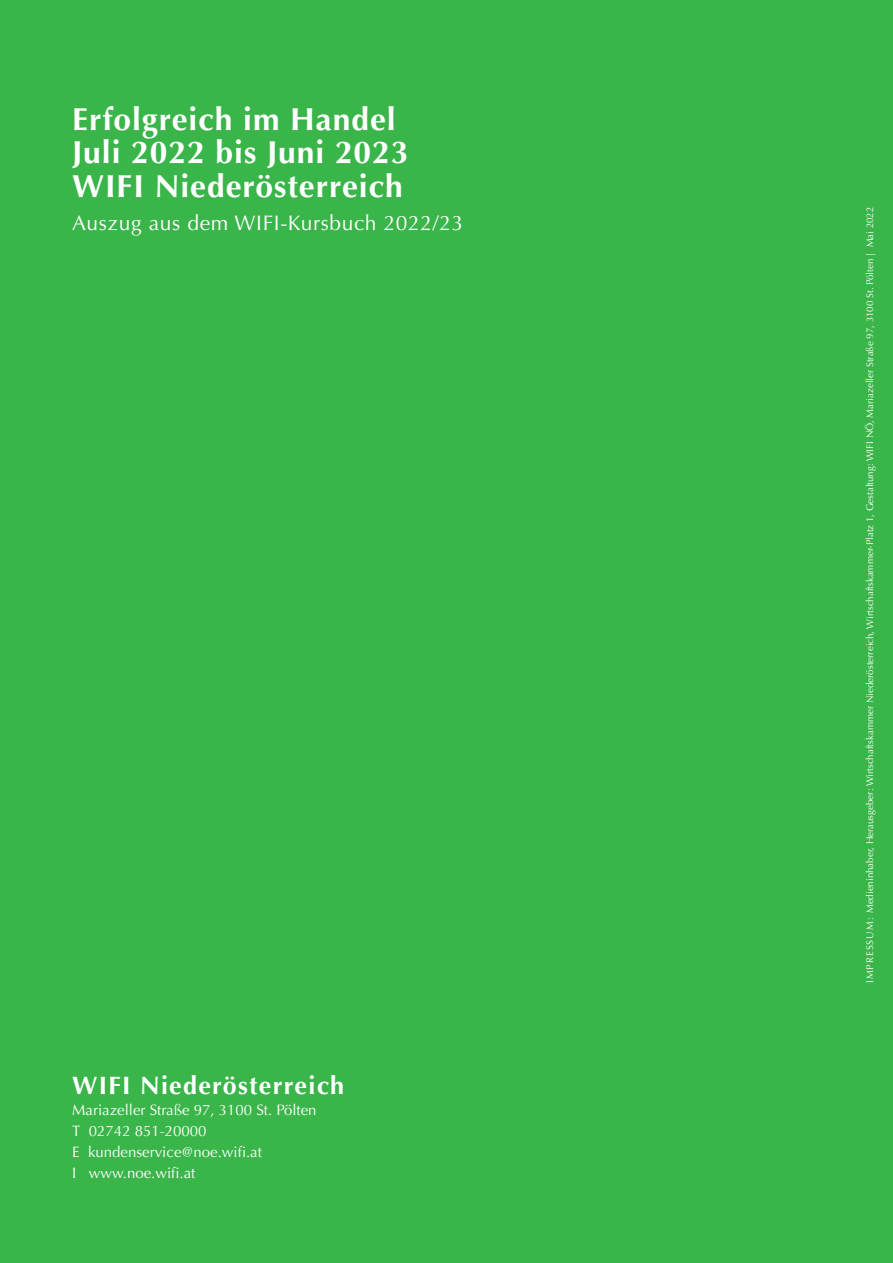
<style>
.page{position:relative;width:893px;height:1263px;background:#3ab54a}
.page>*{position:absolute;margin:0;border:0;box-sizing:border-box;transform-origin:0 0}
.t1{font:700 31.8px/33.5px "Optima LT Std";letter-spacing:.03em;color:#fff}
.t2{font:700 25.2px "Optima LT Std";letter-spacing:.05em;color:#fff}
.t3{font:21px "Optima LT Std";letter-spacing:.03em;color:#fff}
.t4{font:15px/21px "Optima Roman";color:#fff}
.t5{font:9.75px "Optima LT Std";color:#fff}
</style>
<div class="page">
<h1 class="t1" style="left:72px;top:103px;width:338px">Erfolgreich im Handel<br>Juli 2022 bis Juni 2023<br>WIFI Niederösterreich</h1>
<h3 class="t3" style="left:72px;top:211px;width:393px">Auszug aus dem WIFI-Kursbuch 2022/23</h3>
<h2 class="t2" style="left:72px;top:1071px;width:273px">WIFI Niederösterreich</h2>
<h3 class="t4" style="left:72px;top:1099px;width:246px">Mariazeller Straße 97, 3100 St. Pölten<br>T 02742 851-20000<br>E kundenservice@noe.wifi.at<br>I www.noe.wifi.at</h3>
<p class="t5" style="left:864px;top:983px;width:777px;rotate:-90deg">IMPRESSUM: Medieninhaber, Herausgeber: Wirtschaftskammer Niederösterreich, Wirtschaftskammer-Platz 1, Gestaltung: WIFI NÖ, Mariazeller Straße 97, 3100 St. Pölten | Mai 2022</p>
</div>
